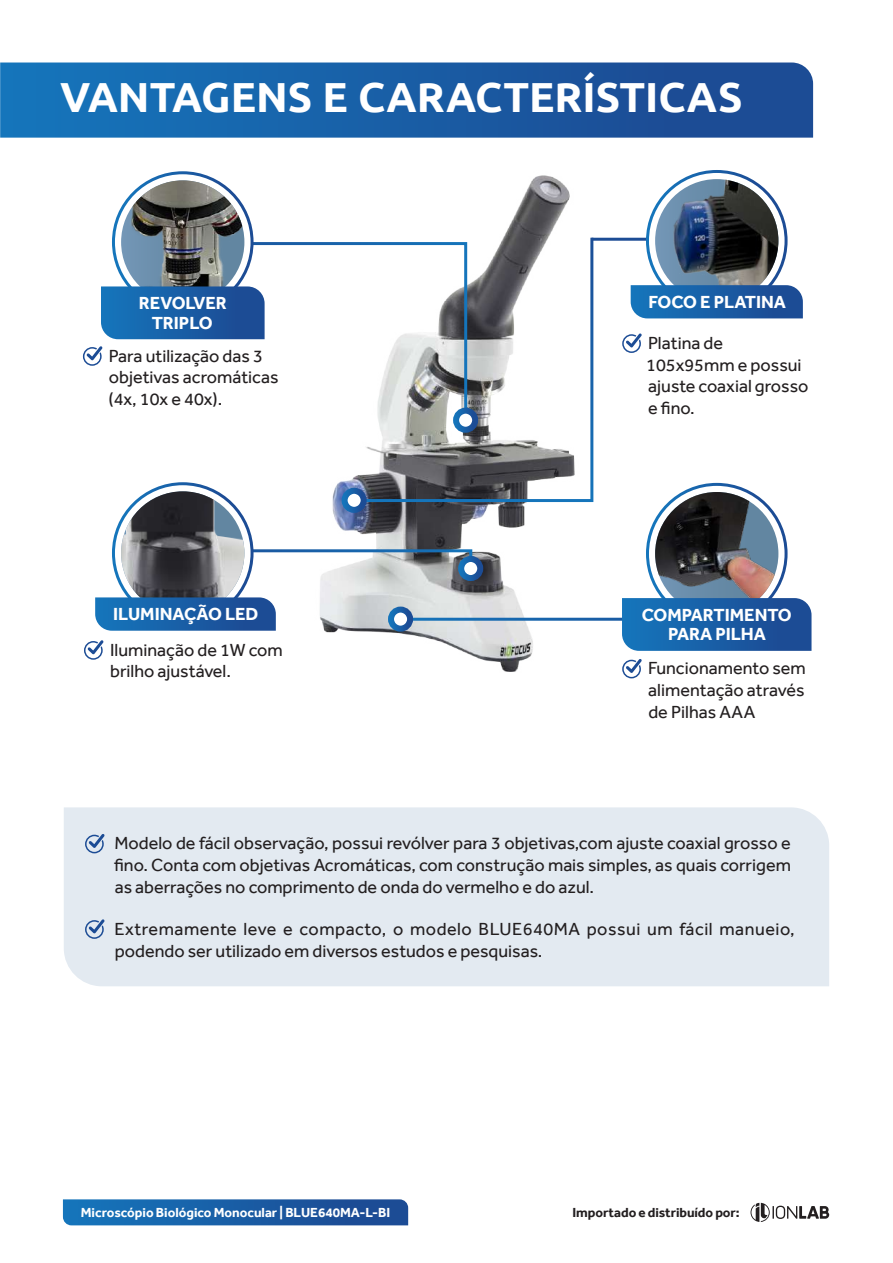
<style>
.page{position:relative;width:893px;height:1263px;background:#fff}
.page>*{position:absolute;margin:0;border:0;box-sizing:border-box;transform-origin:0 0}
.t1{font:700 42px "Ubuntu";color:#fff}
.t2{font:18px/21.6px "Effra";color:#231f20}
.t3{font:700 18px/19.5px "Effra";color:#fff;text-align:center}
.t4{font:700 13.5px "Effra";color:#fff}
.t5{font:700 13.5px "Effra";letter-spacing:-.005em;color:#231f20}
</style>
<div class="page">
<svg style="left:0;top:63px;width:813px;height:75px;background:#1a5ea6"></svg>
<div style="left:64px;top:807px;width:765px;height:179px;background:#e3eaf1"></div>
<svg style="left:85px;top:834px;width:20px;height:19px"></svg>
<svg style="left:85px;top:919px;width:20px;height:20px"></svg>
<svg style="left:63px;top:1199px;width:345px;height:26px;background:#1d60a7"></svg>
<svg style="left:750px;top:1203px;width:79px;height:19px"></svg>
<img style="left:320px;top:175px;width:286px;height:497px">
<svg style="left:83px;top:346px;width:20px;height:20px"></svg>
<svg style="left:84px;top:640px;width:20px;height:20px"></svg>
<svg style="left:356px;top:235px;width:239px;height:268px"></svg>
<div style="left:345px;top:491px;width:19px;height:19px;background:#fff;border-radius:50%"></div>
<div style="left:342px;top:488px;width:25px;height:25px;border:6px solid #fff;border-radius:50%"></div>
<svg style="left:165px;top:241px;width:304px;height:183px"></svg>
<svg style="left:254px;top:548px;width:220px;height:18px"></svg>
<div style="left:456px;top:411px;width:19px;height:19px;background:#fff;border-radius:50%"></div>
<div style="left:453px;top:408px;width:25px;height:25px;border:6px solid #fff;border-radius:50%"></div>
<div style="left:461px;top:559px;width:19px;height:19px;background:#fff;border-radius:50%"></div>
<div style="left:458px;top:556px;width:25px;height:25px;border:6px solid #fff;border-radius:50%"></div>
<div style="left:391px;top:610px;width:19px;height:19px;background:#fff;border-radius:50%"></div>
<div style="left:388px;top:607px;width:25px;height:25px;border:6px solid #fff;border-radius:50%"></div>
<svg style="left:113px;top:173px;width:139px;height:138px"></svg>
<img style="left:121px;top:180px;width:123px;height:124px;border-radius:62px">
<svg style="left:113px;top:484px;width:139px;height:138px"></svg>
<img style="left:121px;top:491px;width:123px;height:124px;border-radius:62px">
<svg style="left:101px;top:286px;width:164px;height:53px;background:#1d60a6"></svg>
<svg style="left:95px;top:597px;width:181px;height:34px;background:#2163a8"></svg>
<svg style="left:622px;top:659px;width:20px;height:19px"></svg>
<svg style="left:647px;top:484px;width:139px;height:139px"></svg>
<img style="left:655px;top:492px;width:123px;height:123px;border-radius:62px">
<svg style="left:401px;top:598px;width:410px;height:53px"></svg>
<hr style="left:591px;top:238px;width:126px;height:3px;background:#1c4c95">
<svg style="left:622px;top:333px;width:20px;height:20px"></svg>
<svg style="left:647px;top:171px;width:139px;height:139px"></svg>
<svg style="left:655px;top:179px;width:123px;height:123px"></svg>
<img style="left:663px;top:179px;width:115px;height:106px">
<svg style="left:631px;top:285px;width:172px;height:33px;background:#1e61a7"></svg>
<h1 class="t1" style="left:60px;top:72px;width:684px">VANTAGENS E CARACTERÍSTICAS</h1>
<p class="t3" style="left:139px;top:293px;width:89px">REVOLVER<br>TRIPLO</p>
<p class="t2" style="left:108px;top:345px;width:172px">Para utilização das 3 objetivas acromáticas (4x, 10x e 40x).</p>
<p class="t3" style="left:113px;top:604px;width:147px">ILUMINAÇÃO LED</p>
<p class="t2" style="left:110px;top:639px;width:174px">Iluminação de 1W com brilho ajustável.</p>
<p class="t3" style="left:648px;top:292px;width:139px">FOCO E PLATINA</p>
<p class="t2" style="left:646px;top:332px;width:164px">Platina de<br>105x95mm e possui ajuste coaxial grosso e fino.</p>
<p class="t3" style="left:642px;top:605px;width:152px">COMPARTIMENTO<br>PARA PILHA</p>
<p class="t2" style="left:648px;top:657px;width:159px;text-align:justify">Funcionamento sem alimentação através de Pilhas AAA</p>
<p class="t2" style="left:114px;top:832px;width:678px;text-align:justify">Modelo de fácil observação, possui revólver para 3 objetivas,com ajuste coaxial grosso e fino. Conta com objetivas Acromáticas, com construção mais simples, as quais corrigem as aberrações no comprimento de onda do vermelho e do azul.</p>
<p class="t2" style="left:115px;top:918px;width:682px">Extremamente leve e compacto, o modelo BLUE640MA possui um fácil manueio, podendo ser utilizado em diversos estudos e pesquisas.</p>
<p class="t4" style="left:81px;top:1204px;width:311px">Microscópio Biológico Monocular | BLUE640MA-L-BI</p>
<p class="t5" style="left:572px;top:1204px;width:169px">Importado e distribuído por:</p>
</div>
